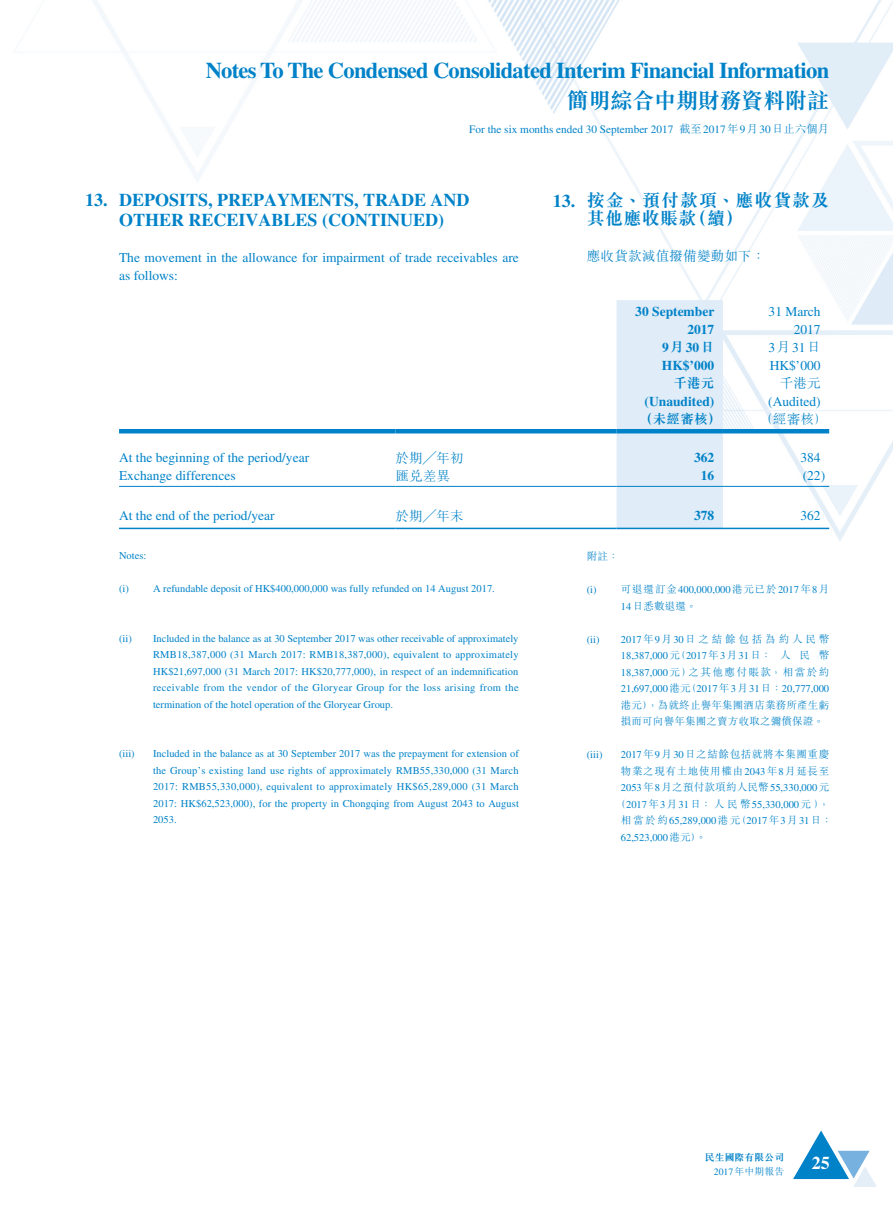
<style>
.page{position:relative;width:893px;height:1212px;background:#fff}
.page>*{position:absolute;margin:0;border:0;box-sizing:border-box;transform-origin:0 0}
.t1{font:700 22.5px "Times LT Std";letter-spacing:-.03em;color:#0082c8}
.t2{font:700 22.5px "M Sung HK";letter-spacing:-.03em;color:#0082c8}
._01_H1_E{font:700 18px/19.5px "Times LT Std";color:#0082c8;text-align:center}
._001_H1_C{font:700 18px/18px "M Sung HK";letter-spacing:.05em;color:#0082c8}
.t3{font:700 18px "Times LT Std";color:#fff}
._50_Table_txt{font:13.5px "Times LT Std";color:#0082c8}
._00_txt_E{font:13.5px/18px "Times LT Std";color:#0082c8}
._50_Table_txt-2{font:700 13.5px "Times LT Std";color:#0082c8}
._50_Table_txt-3{font:300 13.5px "M Sung HK";letter-spacing:.02em;color:#0082c8}
._000_txt_C{font:300 13.5px "M Sung HK";letter-spacing:.02em;color:#0082c8}
._50_Table_txt-4{font:700 13.5px "M Sung HK";letter-spacing:.02em;color:#0082c8}
.t4{font:11.25px "Times LT Std";color:#0082c8}
._06_Notes_E{font:10.5px/16.5px "Times LT Std";color:#0082c8;text-align:justify}
._006_Notes_C{font:300 10.5px/16.5px "M Sung HK";letter-spacing:.02em;color:#0082c8;text-align:justify}
._006_Notes_C-2{font:10.5px/16.5px "Times LT Std";color:#0082c8}
._006_Notes_C-3{font:300 10.5px "M Sung HK";letter-spacing:.06em;color:#0082c8}
._006_Notes_C-4{font:300 10.5px "M Sung HK";letter-spacing:.065em;color:#0082c8}
.t5{font:700 9.75px/13.5px "M Sung HK";letter-spacing:.02em;color:#0082c8;text-align:right}
.s1{font-family:"M Sung HK";font-weight:300}
.s2{font-family:"Times LT Std"}
.s3{font-family:"M Sung HK"}
.s4{font-family:"Times LT Std";font-weight:400}
.s5{font-weight:300}
</style>
<div class="page">
<img style="left:92px;top:0;width:801px;height:541px">
<svg style="left:793px;top:1130px;width:84px;height:57px"></svg>
<div style="left:617px;top:300px;width:106px;height:228px;background:#e0ecf7"></div>
<hr style="left:119px;top:429px;width:276px;height:4px;background:#0082c8">
<hr style="left:395px;top:429px;width:222px;height:4px;background:#0082c8">
<hr style="left:617px;top:429px;width:106px;height:4px;background:#0082c8">
<hr style="left:723px;top:429px;width:106px;height:4px;background:#0082c8">
<hr style="left:119px;top:486px;width:276px;height:1px;background:#0082c8">
<hr style="left:395px;top:486px;width:222px;height:1px;background:#0082c8">
<hr style="left:617px;top:486px;width:106px;height:1px;background:#0082c8">
<hr style="left:723px;top:486px;width:106px;height:1px;background:#0082c8">
<hr style="left:119px;top:528px;width:276px;height:1px;background:#0082c8">
<hr style="left:395px;top:528px;width:222px;height:1px;background:#0082c8">
<hr style="left:617px;top:528px;width:106px;height:1px;background:#0082c8">
<hr style="left:723px;top:528px;width:106px;height:1px;background:#0082c8">
<h1 class="t1" style="left:206px;top:57px;width:625px">Notes To The Condensed Consolidated Interim Financial Information</h1>
<h1 class="t2" style="left:567px;top:90px;width:264px">簡明綜合中期財務資料附註</h1>
<p class="t4" style="left:469px;top:123px;width:361px">For the six months ended 30 September 2017 <span class="s1">截至</span>2017<span class="s1">年</span>9<span class="s1">月</span>30<span class="s1">日止六個月</span></p>
<p class="_01_H1_E" style="left:85px;top:190px;width:386px">13. DEPOSITS, PREPAYMENTS, TRADE AND<br>OTHER RECEIVABLES (CONTINUED)</p>
<p class="_00_txt_E" style="left:119px;top:248px;width:401px">The movement in the allowance for impairment of trade receivables are as follows:</p>
<p class="_001_H1_C" style="left:587px;top:191px;width:244px;text-indent:-34px"><span class="s2">13.</span> 按金、預付款項、應收貨款及其他應收賬款（續）</p>
<p class="_000_txt_C" style="left:587px;top:247px;width:180px">應收貨款減值撥備變動如下：</p>
<p class="_50_Table_txt-2" style="left:635px;top:303px;width:81px">30 September</p>
<p class="_50_Table_txt-2" style="left:687px;top:321px;width:28px">2017</p>
<p class="_50_Table_txt" style="left:769px;top:304px;width:54px">31 March</p>
<p class="_50_Table_txt" style="left:794px;top:322px;width:28px">2017</p>
<p class="_50_Table_txt-2" style="left:662px;top:340px;width:54px">9<span class="s3">月</span>30<span class="s3">日</span></p>
<p class="_50_Table_txt" style="left:768px;top:340px;width:54px">3<span class="s1">月</span>31<span class="s1">日</span></p>
<p class="_50_Table_txt-2" style="left:662px;top:357px;width:54px">HK$’000</p>
<p class="_50_Table_txt" style="left:770px;top:358px;width:52px">HK$’000</p>
<p class="_50_Table_txt-4" style="left:673px;top:377px;width:43px">千港元</p>
<p class="_50_Table_txt-3" style="left:780px;top:374px;width:43px">千港元</p>
<p class="_50_Table_txt-2" style="left:645px;top:393px;width:71px">(Unaudited)</p>
<p class="_50_Table_txt" style="left:768px;top:394px;width:54px">(Audited)</p>
<p class="_50_Table_txt-4" style="left:639px;top:413px;width:83px">（未經審核）</p>
<p class="_50_Table_txt-3" style="left:759px;top:410px;width:70px">（經審核）</p>
<p class="_50_Table_txt" style="left:119px;top:450px;width:192px">At the beginning of the period/year</p>
<p class="_50_Table_txt-3" style="left:395px;top:448px;width:70px">於期╱年初</p>
<p class="_50_Table_txt-2" style="left:694px;top:449px;width:22px">362</p>
<p class="_50_Table_txt" style="left:800px;top:450px;width:22px">384</p>
<p class="_50_Table_txt" style="left:119px;top:468px;width:118px">Exchange differences</p>
<p class="_50_Table_txt-3" style="left:395px;top:466px;width:56px">匯兌差異</p>
<p class="_50_Table_txt-2" style="left:701px;top:467px;width:15px">16</p>
<p class="_50_Table_txt" style="left:803px;top:468px;width:24px">(22)</p>
<p class="_50_Table_txt" style="left:119px;top:508px;width:157px">At the end of the period/year</p>
<p class="_50_Table_txt-3" style="left:395px;top:507px;width:70px">於期╱年末</p>
<p class="_50_Table_txt-2" style="left:694px;top:508px;width:22px">378</p>
<p class="_50_Table_txt" style="left:800px;top:508px;width:22px">362</p>
<p class="_06_Notes_E" style="left:119px;top:547px;width:29px">Notes:</p>
<p class="_06_Notes_E" style="left:119px;top:580px;width:377px">(i) A refundable deposit of HK$400,000,000 was fully refunded on 14 August 2017.</p>
<p class="_006_Notes_C" style="left:587px;top:547px;width:33px">附註：</p>
<p class="_006_Notes_C-2" style="left:621px;top:581px;width:210px;text-indent:-34px">(i) <span class="s1">可退還訂金</span>400,000,000<span class="s1">港元已於</span>2017<span class="s1">年</span>8<span class="s1">月<br></span>14<span class="s1">日悉數退還。</span></p>
<p class="_006_Notes_C" style="left:621px;top:630px;width:210px;text-indent:-34px"><span class="s4">(ii) 2017</span>年<span class="s4">9</span>月<span class="s4">30</span>日之結餘包括為約人民幣<span class="s4">18,387,000</span>元（<span class="s4">2017</span>年<span class="s4">3</span>月<span class="s4">31</span>日： 人 民 幣<span class="s4">18,387,000</span>元）之其他應付賬款，相當於約<span class="s4">21,697,000</span>港元（<span class="s4">2017</span>年<span class="s4">3</span>月<span class="s4">31</span>日：<span class="s4">20,777,000</span>港元），為就終止譽年集團酒店業務所產生虧損而可向譽年集團之賣方收取之彌償保證。</p>
<p class="_006_Notes_C-2" style="left:587px;top:746px;width:17px">(iii)</p>
<p class="_006_Notes_C-3" style="left:621px;top:747px;width:210px"><span class="s4">2017</span>年<span class="s4">9</span>月<span class="s4">30</span>日之結餘包括就將本集團重慶</p>
<p class="_006_Notes_C-4" style="left:621px;top:763px;width:210px">物業之現有土地使用權由<span class="s4">2043</span>年<span class="s4">8</span>月延長至</p>
<p class="_006_Notes_C-2" style="left:621px;top:779px;width:210px">2053<span class="s1">年</span>8<span class="s1">月之預付款項約人民幣</span>55,330,000<span class="s1">元</span></p>
<p class="_006_Notes_C-2" style="left:616px;top:796px;width:215px"><span class="s1">（</span>2017<span class="s1">年</span>3<span class="s1">月</span>31<span class="s1">日：人民幣</span>55,330,000<span class="s1">元），</span></p>
<p class="_006_Notes_C-2" style="left:621px;top:812px;width:212px"><span class="s1">相當於約</span>65,289,000<span class="s1">港元（</span>2017<span class="s1">年</span>3<span class="s1">月</span>31<span class="s1">日：</span></p>
<p class="_006_Notes_C-2" style="left:621px;top:829px;width:87px">62,523,000<span class="s1">港元）。</span></p>
<p class="_06_Notes_E" style="left:153px;top:630px;width:367px;text-indent:-34px">(ii) Included in the balance as at 30 September 2017 was other receivable of approximately RMB18,387,000 (31 March 2017: RMB18,387,000), equivalent to approximately HK$21,697,000 (31 March 2017: HK$20,777,000), in respect of an indemnification receivable from the vendor of the Gloryear Group for the loss arising from the termination of the hotel operation of the Gloryear Group.</p>
<p class="_06_Notes_E" style="left:119px;top:745px;width:17px">(iii)</p>
<p class="_06_Notes_E" style="left:153px;top:745px;width:367px">Included in the balance as at 30 September 2017 was the prepayment for extension of the Group’s existing land use rights of approximately RMB55,330,000 (31 March 2017: RMB55,330,000), equivalent to approximately HK$65,289,000 (31 March 2017: HK$62,523,000), for the property in Chongqing from August 2043 to August 2053.</p>
<p class="t5" style="left:705px;top:1150px;width:81px">民生國際有限公司<br><span class="s4">2017</span><span class="s5">年中期報告</span></p>
<h2 class="t3" style="left:812px;top:1152px;width:19px">25</h2>
</div>
